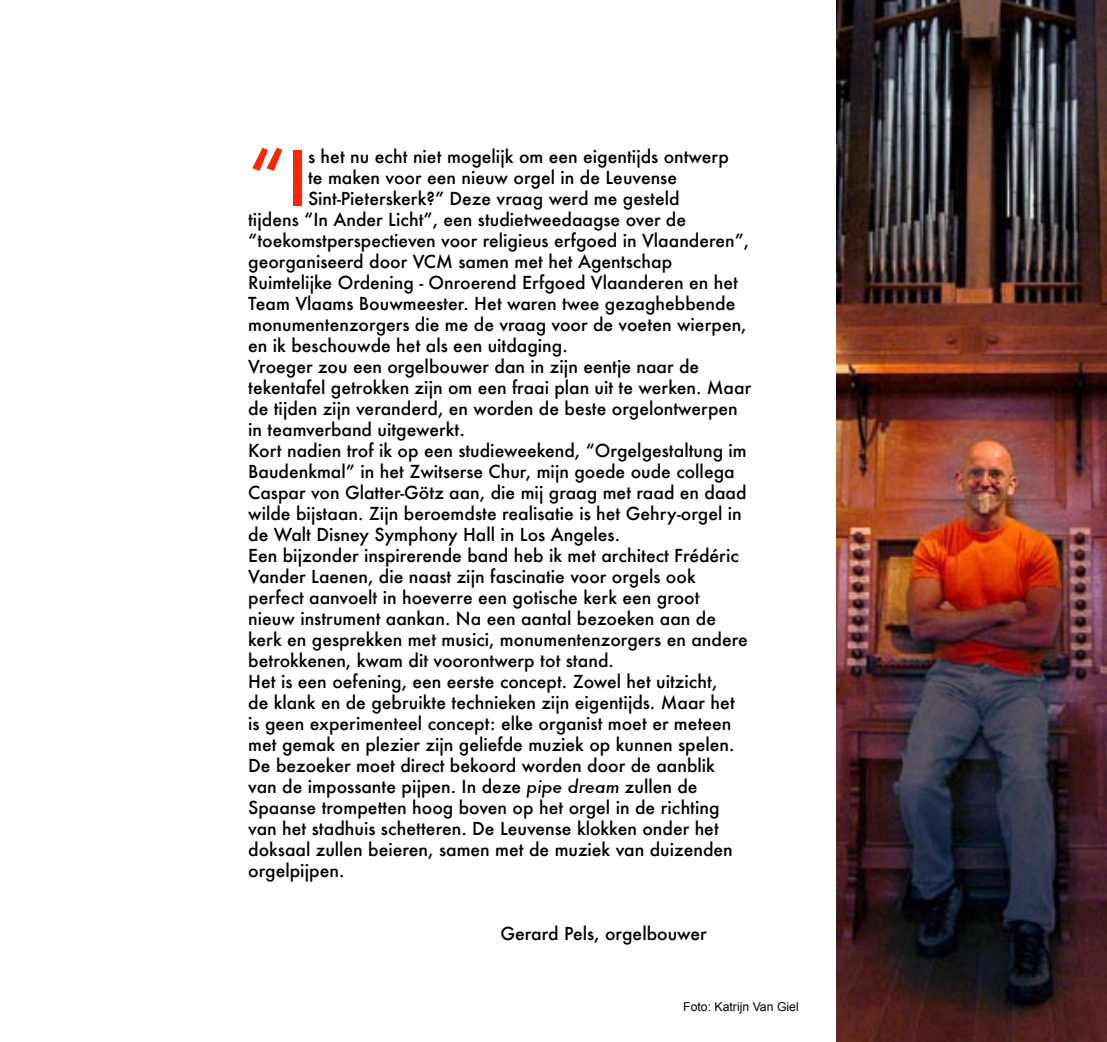
<style>
.page{position:relative;width:1107px;height:1042px;background:#fff}
.page>*{position:absolute;margin:0;border:0;box-sizing:border-box;transform-origin:0 0}
.t1{font:500 73.15px "Futura";color:#ff2700}
.t2{font:500 17.5px/21px "Futura";color:#000}
.t3{font:12.25px "Arial";color:#000}
.s1{font-style:italic}
</style>
<div class="page">
<img style="left:836px;top:0;width:270px;height:1042px">
<p class="t1" style="left:248px;top:128px;width:61px">“I</p>
<p class="t2" style="left:308px;top:146px;width:422px">s het nu echt niet mogelijk om een eigentijds ontwerp</p>
<p class="t2" style="left:308px;top:167px;width:370px">te maken voor een nieuw orgel in de Leuvense</p>
<p class="t2" style="left:308px;top:188px;width:373px">Sint-Pieterskerk?” Deze vraag werd me gesteld</p>
<p class="t2" style="left:248px;top:209px;width:439px">tijdens “In Ander Licht”, een studietweedaagse over de</p>
<p class="t2" style="left:248px;top:230px;width:502px">“toekomstperspectieven voor religieus erfgoed in Vlaanderen”,</p>
<p class="t2" style="left:248px;top:251px;width:425px">georganiseerd door VCM samen met het Agentschap</p>
<p class="t2" style="left:248px;top:272px;width:491px">Ruimtelijke Ordening - Onroerend Erfgoed Vlaanderen en het</p>
<p class="t2" style="left:248px;top:293px;width:488px">Team Vlaams Bouwmeester. Het waren twee gezaghebbende</p>
<p class="t2" style="left:248px;top:314px;width:500px">monumentenzorgers die me de vraag voor de voeten wierpen,</p>
<p class="t2" style="left:248px;top:335px;width:321px">en ik beschouwde het als een uitdaging.</p>
<p class="t2" style="left:248px;top:356px;width:504px">Vroeger zou een orgelbouwer dan in zijn eentje naar de tekentafel getrokken zijn om een fraai plan uit te werken. Maar de tijden zijn veranderd, en worden de beste orgelontwerpen in teamverband uitgewerkt.</p>
<p class="t2" style="left:248px;top:440px;width:500px">Kort nadien trof ik op een studieweekend, “Orgelgestaltung im Baudenkmal” in het Zwitserse Chur, mijn goede oude collega Caspar von Glatter-Götz aan, die mij graag met raad en daad wilde bijstaan. Zijn beroemdste realisatie is het Gehry-orgel in de Walt Disney Symphony Hall in Los Angeles.</p>
<p class="t2" style="left:248px;top:545px;width:501px">Een bijzonder inspirerende band heb ik met architect Frédéric Vander Laenen, die naast zijn fascinatie voor orgels ook perfect aanvoelt in hoeverre een gotische kerk een groot nieuw instrument aankan. Na een aantal bezoeken aan de kerk en gesprekken met musici, monumentenzorgers en andere betrokkenen, kwam dit voorontwerp tot stand.</p>
<p class="t2" style="left:248px;top:671px;width:488px">Het is een oefening, een eerste concept. Zowel het uitzicht, de klank en de gebruikte technieken zijn eigentijds. Maar het is geen experimenteel concept: elke organist moet er meteen met gemak en plezier zijn geliefde muziek op kunnen spelen.<br>De bezoeker moet direct bekoord worden door de aanblik van de impossante pijpen. In deze <span class="s1">pipe dream</span> zullen de Spaanse trompetten hoog boven op het orgel in de richting van het stadhuis schetteren. De Leuvense klokken onder het doksaal zullen beieren, samen met de muziek van duizenden orgelpijpen.</p>
<p class="t2" style="left:500px;top:923px;width:208px">Gerard Pels, orgelbouwer</p>
<p class="t3" style="left:683px;top:999px;width:117px">Foto: Katrijn Van Giel</p>
</div>
